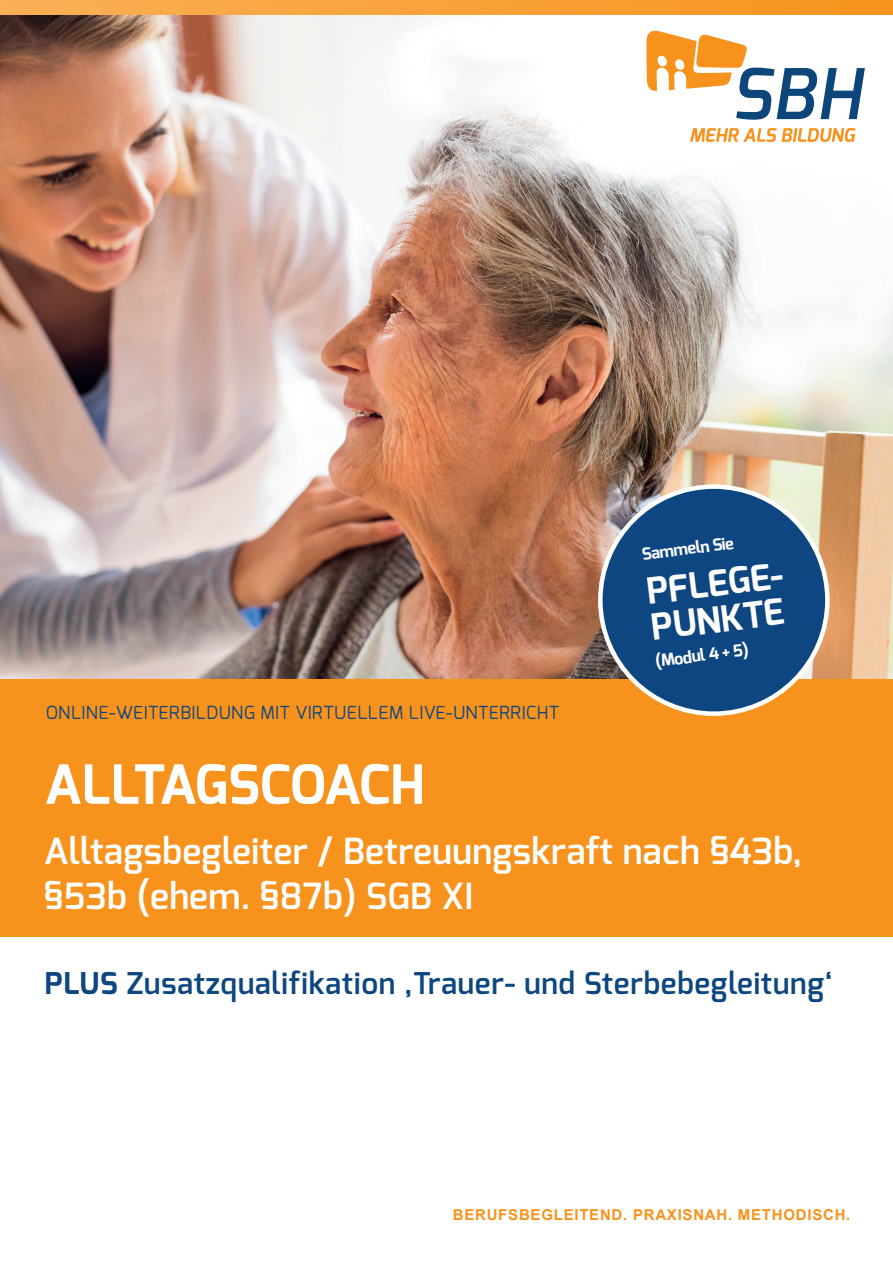
<style>
.page{position:relative;width:893px;height:1263px;background:#fff}
.page>*{position:absolute;margin:0;border:0;box-sizing:border-box;transform-origin:0 0}
.t1{font:700 54px "Exo";letter-spacing:-.02em;color:#fff}
.t2{font:600 36px/45px "Exo";letter-spacing:.01em;color:#fff}
.t3{font:700 36px/36px "Exo";color:#fff}
.t4{font:600 30px "Exo";letter-spacing:.025em;color:#0d4680}
.t5{font:18px "Exo";letter-spacing:.025em;color:#0d4680}
.t6{font:700 16.5px "Exo";color:#fff}
.t7{font:700 15px "Arial";letter-spacing:.05em;color:#f7931d}
.s1{font-weight:700}
</style>
<div class="page">
<div style="left:0;top:678px;width:893px;height:259px;background:#f7931d"></div>
<img style="left:0;top:15px;width:893px;height:663px">
<div style="left:600px;top:487px;width:227px;height:227px;background:#0d4680;border-radius:50%"></div>
<svg style="left:0;top:0;width:893px;height:15px;background:#f8a139"></svg>
<div style="left:600px;top:28px;width:270px;height:137px;background:#fff"></div>
<svg style="left:647px;top:31px;width:218px;height:89px"></svg>
<svg style="left:690px;top:128px;width:166px;height:14px"></svg>
<p class="t5" style="left:46px;top:701px;width:515px">ONLINE-WEITERBILDUNG MIT VIRTUELLEM LIVE-UNTERRICHT</p>
<h1 class="t1" style="left:44px;top:750px;width:382px">ALLTAGSCOACH</h1>
<p class="t6" style="left:641px;top:543px;width:94px;rotate:-7deg">Sammeln Sie</p>
<p class="t3" style="left:645px;top:574px;width:144px;rotate:-7deg">PFLEGE-<br>PUNKTE</p>
<p class="t6" style="left:654px;top:650px;width:96px;rotate:-7deg">(Modul 4 + 5)</p>
<p class="t2" style="left:44px;top:828px;width:760px">Alltagsbegleiter / Betreuungskraft nach §43b, §53b (ehem. §87b) SGB XI</p>
<p class="t4" style="left:45px;top:963px;width:790px"><span class="s1">PLUS</span> Zusatzqualifikation ‚Trauer- und Sterbebegleitung‘</p>
<p class="t7" style="left:453px;top:1204px;width:399px">BERUFSBEGLEITEND. PRAXISNAH. METHODISCH.</p>
</div>
